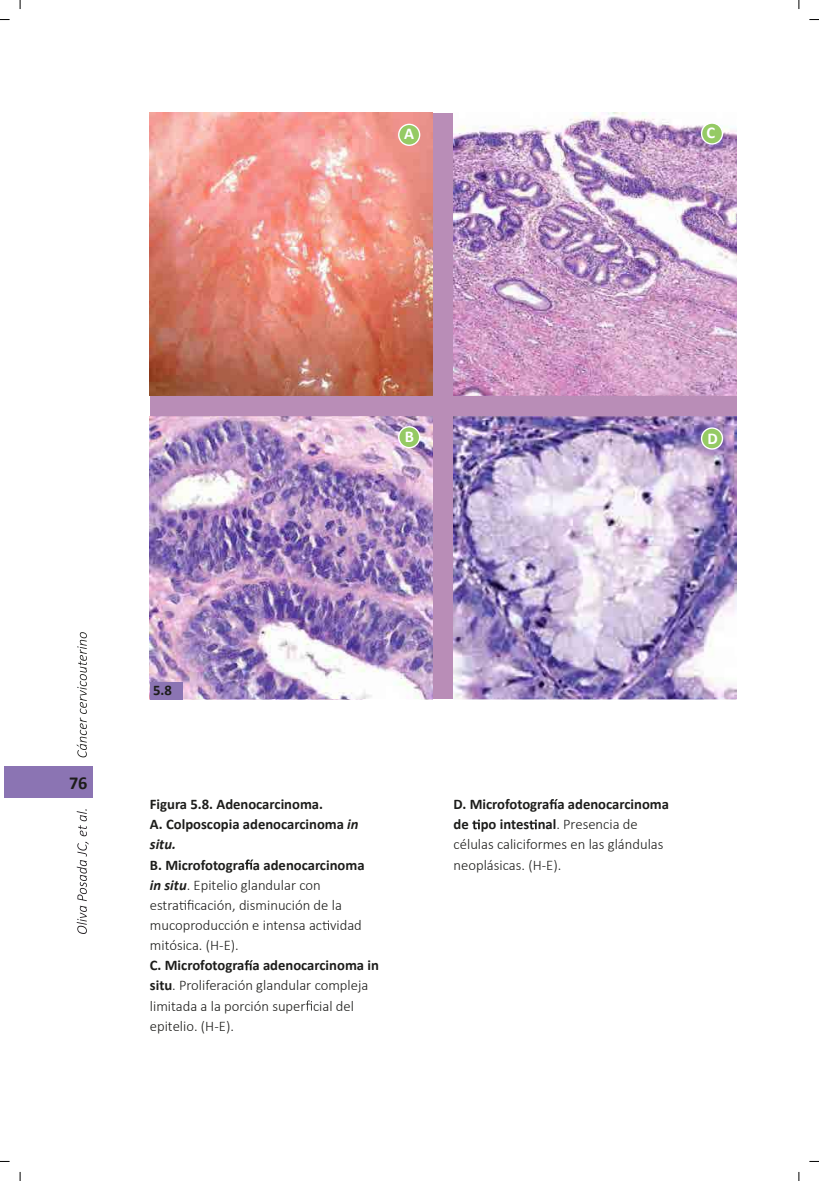
<style>
.page{position:relative;width:819px;height:1181px;background:#fff}
.page>*{position:absolute;margin:0;border:0;box-sizing:border-box;transform-origin:0 0}
.t1{font:700 18.38px "Calibri";color:#1d1d1b}
.t2{font:700 16.45px "Calibri";color:#fff}
.t3{font:300 14.7px/20.1px "Calibri";color:#1d1d1b}
.t4{font:700 14.7px/20.1px "Calibri";color:#1d1d1b}
.s1{font-style:italic}
.s2{font-weight:700}
.s3{font-weight:700;font-style:italic}
</style>
<div class="page">
<div style="left:4px;top:766px;width:88px;height:32px;background:#8b74b3"></div>
<svg style="left:77px;top:632px;width:10px;height:125px"></svg>
<svg style="left:77px;top:809px;width:12px;height:125px"></svg>
<div style="left:150px;top:113px;width:586px;height:585px;background:#b98db7"></div>
<img style="left:150px;top:416px;width:283px;height:283px">
<img style="left:150px;top:113px;width:283px;height:283px">
<img style="left:453px;top:113px;width:283px;height:283px">
<img style="left:453px;top:416px;width:283px;height:282px">
<svg style="left:245px;top:859px;width:8px;height:10px"></svg>
<svg style="left:179px;top:900px;width:14px;height:10px"></svg>
<svg style="left:322px;top:920px;width:7px;height:10px"></svg>
<svg style="left:244px;top:960px;width:9px;height:10px"></svg>
<svg style="left:306px;top:1000px;width:6px;height:10px"></svg>
<svg style="left:549px;top:799px;width:8px;height:10px"></svg>
<svg style="left:472px;top:819px;width:8px;height:10px"></svg>
<svg style="left:529px;top:819px;width:8px;height:10px"></svg>
<div style="left:150px;top:682px;width:33px;height:17px;background:#8b74b3"></div>
<svg style="left:398px;top:124px;width:22px;height:22px"></svg>
<svg style="left:398px;top:426px;width:22px;height:22px"></svg>
<svg style="left:700px;top:122px;width:23px;height:23px"></svg>
<svg style="left:700px;top:427px;width:23px;height:23px"></svg>
<svg style="left:0;top:19px;width:10px;height:2px"></svg>
<svg style="left:809px;top:19px;width:10px;height:2px"></svg>
<svg style="left:0;top:1160px;width:10px;height:2px"></svg>
<svg style="left:809px;top:1160px;width:10px;height:2px"></svg>
<svg style="left:19px;top:0;width:2px;height:9px"></svg>
<svg style="left:19px;top:1172px;width:2px;height:9px"></svg>
<svg style="left:798px;top:0;width:2px;height:9px"></svg>
<svg style="left:798px;top:1172px;width:2px;height:9px"></svg>
<p class="t2" style="left:404px;top:122px;width:11px">A</p>
<p class="t2" style="left:706px;top:121px;width:10px">C</p>
<p class="t2" style="left:405px;top:425px;width:11px">B</p>
<p class="t2" style="left:707px;top:426px;width:12px">D</p>
<p class="t1" style="left:69px;top:769px;width:20px">76</p>
<p class="t4" style="left:153px;top:680px;width:20px">5.8</p>
<p class="t4" style="left:150px;top:794px;width:210px">Figura 5.8. Adenocarcinoma.<br>A. Colposcopia adenocarcinoma <span class="s1">in situ.</span></p>
<p class="t3" style="left:150px;top:854px;width:216px"><span class="s2">B. Microfotogra a adenocarcinoma </span><span class="s3">in situ</span>. Epitelio glandular con<br>estra cación, disminución de la mucoproducción e intensa ac vidad mitósica. (H-E).</p>
<p class="t3" style="left:150px;top:955px;width:230px"><span class="s2">C. Microfotogra a adenocarcinoma in situ</span>. Proliferación glandular compleja limitada a la porción super cial del epitelio. (H-E).</p>
<p class="t3" style="left:453px;top:794px;width:217px"><span class="s2">D. Microfotogra a adenocarcinoma de po intes nal</span>. Presencia de células caliciformes en las glándulas neoplásicas. (H-E).</p>
</div>
